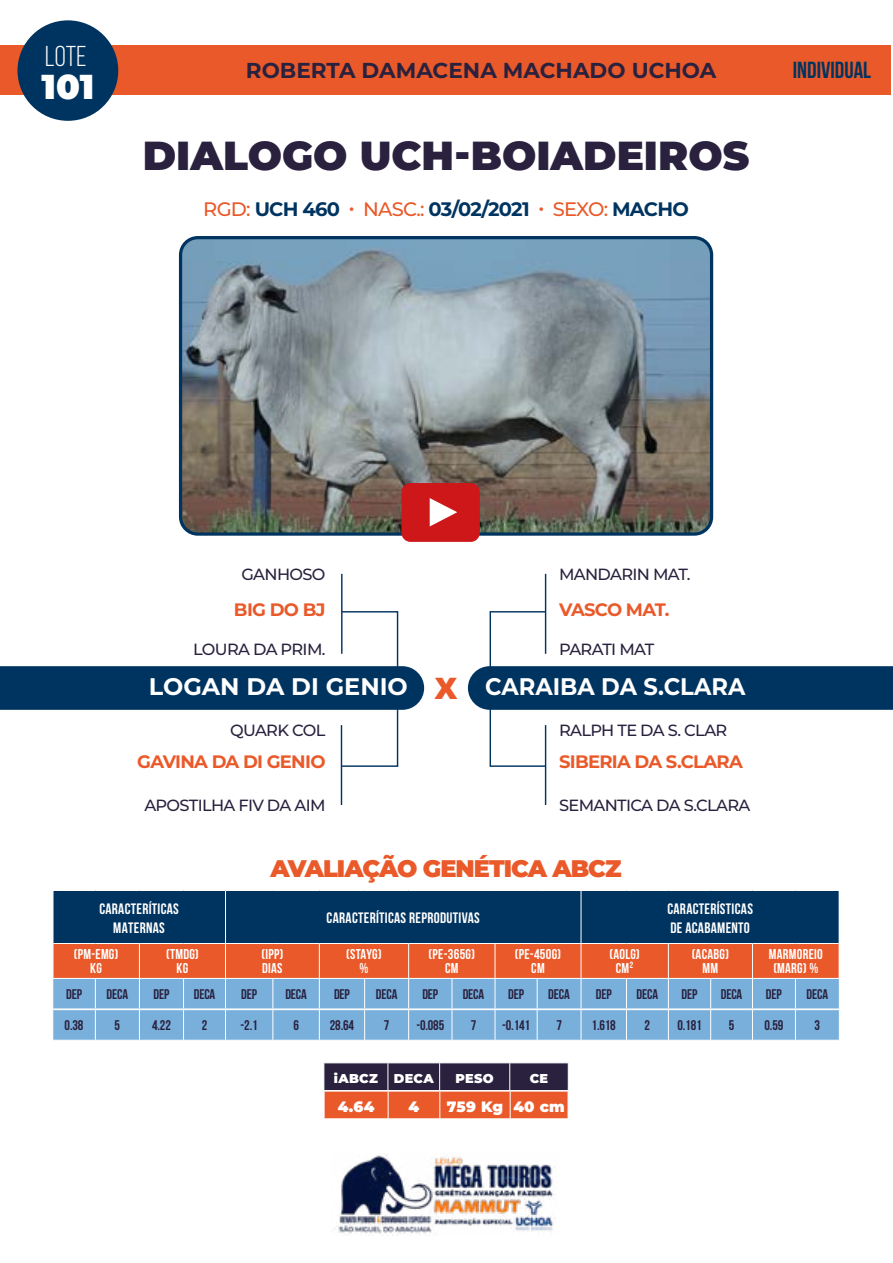
<style>
.page{position:relative;width:893px;height:1263px;background:#fff}
.page>*{position:absolute;margin:0;border:0;box-sizing:border-box;transform-origin:0 0}
.t1{font:900 40.5px "Montserrat";color:#29213e}
.t2{font:900 34.5px "Montserrat";color:#fff}
.t3{font:28.65px "Bebas Neue";color:#fff}
.t4{font:900 24px "Montserrat";letter-spacing:-.04em;color:#ea5929}
.t5{font:700 24px "Montserrat";color:#fff;scale:.94 1}
.t6{font:700 24px "Montserrat";color:#fff}
.t7{font:700 23.25px "Bebas Neue";color:#003460}
.t8{font:700 21.6px "Montserrat";color:#29213e}
.t9{font:700 19.5px "Montserrat";letter-spacing:-.04em;color:#003460}
.t10{font:700 18px "Montserrat";letter-spacing:-.04em;color:#ea5929}
.t11{font:500 16.2px "Montserrat";letter-spacing:-.04em;color:#29213e}
.t12{font:700 15.15px/18.1px "Bebas Neue";letter-spacing:.02em;color:#fff;text-align:center}
.t13{font:900 15px "Montserrat";letter-spacing:.02em;color:#fff}
.t14{font:700 14.25px/14.2px "Bebas Neue";letter-spacing:.02em;color:#fff;text-align:center}
.t15{font:700 13.95px "Bebas Neue";letter-spacing:-.01em;color:#29213e}
.t16{font:900 12.9px "Montserrat";letter-spacing:.02em;color:#fff}
.s1{font-weight:500;color:#ea5929}
.s2{font-family:"Arial";font-weight:900;font-size:29.55px;color:#ea5929}
</style>
<div class="page">
<div style="left:1px;top:45px;width:890px;height:49px;background:#ea5929"></div>
<div style="left:17px;top:20px;width:101px;height:101px;background:#003460;border-radius:50%"></div>
<img style="left:331px;top:1155px;width:224px;height:79px">
<svg style="left:52px;top:890px;width:788px;height:150px;background:#6d7389"></svg>
<hr style="left:52px;top:1009px;width:43px;height:1px;background:#fff">
<hr style="left:52px;top:1010px;width:1px;height:30px;background:#fff">
<hr style="left:95px;top:1009px;width:44px;height:1px;background:#fff">
<hr style="left:95px;top:1010px;width:1px;height:30px;background:#fff">
<hr style="left:139px;top:1009px;width:45px;height:1px;background:#fff">
<hr style="left:139px;top:1010px;width:1px;height:30px;background:#fff">
<hr style="left:184px;top:1009px;width:41px;height:1px;background:#fff">
<hr style="left:183px;top:1010px;width:1px;height:30px;background:#fff">
<hr style="left:225px;top:1009px;width:48px;height:1px;background:#fff">
<hr style="left:225px;top:1010px;width:1px;height:30px;background:#fff">
<hr style="left:273px;top:1009px;width:46px;height:1px;background:#fff">
<hr style="left:272px;top:1010px;width:1px;height:30px;background:#fff">
<hr style="left:319px;top:1009px;width:46px;height:1px;background:#fff">
<hr style="left:319px;top:1010px;width:1px;height:30px;background:#fff">
<hr style="left:365px;top:1009px;width:44px;height:1px;background:#fff">
<hr style="left:364px;top:1010px;width:1px;height:30px;background:#fff">
<hr style="left:409px;top:1009px;width:43px;height:1px;background:#fff">
<hr style="left:408px;top:1010px;width:1px;height:30px;background:#fff">
<hr style="left:452px;top:1009px;width:43px;height:1px;background:#fff">
<hr style="left:452px;top:1010px;width:1px;height:30px;background:#fff">
<hr style="left:495px;top:1009px;width:42px;height:1px;background:#fff">
<hr style="left:495px;top:1010px;width:1px;height:30px;background:#fff">
<hr style="left:537px;top:1009px;width:44px;height:1px;background:#fff">
<hr style="left:537px;top:1010px;width:1px;height:30px;background:#fff">
<hr style="left:581px;top:1009px;width:45px;height:1px;background:#fff">
<hr style="left:581px;top:1010px;width:1px;height:30px;background:#fff">
<hr style="left:626px;top:1009px;width:42px;height:1px;background:#fff">
<hr style="left:626px;top:1010px;width:1px;height:30px;background:#fff">
<hr style="left:668px;top:1009px;width:43px;height:1px;background:#fff">
<hr style="left:668px;top:1010px;width:1px;height:30px;background:#fff">
<hr style="left:711px;top:1009px;width:41px;height:1px;background:#fff">
<hr style="left:710px;top:1010px;width:1px;height:30px;background:#fff">
<hr style="left:752px;top:1009px;width:43px;height:1px;background:#fff">
<hr style="left:752px;top:1010px;width:1px;height:30px;background:#fff">
<hr style="left:795px;top:1009px;width:45px;height:1px;background:#fff">
<hr style="left:795px;top:1010px;width:1px;height:30px;background:#fff">
<hr style="left:839px;top:1010px;width:1px;height:30px;background:#fff">
<svg style="left:324px;top:1063px;width:245px;height:56px;background:#904940"></svg>
<hr style="left:324px;top:1118px;width:64px;height:1px;background:#fff">
<div style="left:490px;top:611px;width:56px;height:156px;border:1px solid #003460"></div>
<div style="left:341px;top:611px;width:57px;height:156px;border:1px solid #003460"></div>
<hr style="left:341px;top:574px;width:1px;height:80px;background:#003460">
<hr style="left:341px;top:725px;width:1px;height:80px;background:#003460">
<hr style="left:545px;top:574px;width:1px;height:80px;background:#003460">
<hr style="left:545px;top:725px;width:1px;height:80px;background:#003460">
<div style="left:0;top:666px;width:424px;height:44px;background:#003460"></div>
<div style="left:468px;top:666px;width:425px;height:44px;background:#003460"></div>
<img style="left:183px;top:240px;width:526px;height:292px">
<div style="left:179px;top:236px;width:534px;height:300px;border:3px solid #003460;border-radius:17px"></div>
<div style="left:401px;top:483px;width:79px;height:59px;background:#cd1719;border-radius:9px"></div>
<svg style="left:429px;top:498px;width:28px;height:28px"></svg>
<h3 class="t3" style="left:45px;top:41px;width:43px">Lote</h3>
<h2 class="t2" style="left:42px;top:61px;width:54px">101</h2>
<h3 class="t8" style="left:246px;top:54px;width:472px">ROBERTA DAMACENA MACHADO UCHOA</h3>
<h1 class="t1" style="left:143px;top:125px;width:608px">DIALOGO UCH-BOIADEIROS</h1>
<h3 class="t9" style="left:203px;top:195px;width:487px"><span class="s1">RGD:</span> UCH 460 <span class="s1">• NASC.:</span> 03/02/2021 <span class="s1">• SEXO:</span> MACHO</h3>
<h3 class="t7" style="left:793px;top:57px;width:80px">INDIVIDUAL</h3>
<p class="t11" style="left:241px;top:563px;width:86px">GANHOSO</p>
<p class="t11" style="left:559px;top:563px;width:133px">MANDARIN MAT.</p>
<p class="t10" style="left:234px;top:597px;width:93px">BIG DO BJ</p>
<p class="t10" style="left:559px;top:597px;width:112px">VASCO MAT.</p>
<p class="t11" style="left:193px;top:638px;width:134px">LOURA DA PRIM.</p>
<p class="t11" style="left:559px;top:638px;width:97px">PARATI MAT</p>
<h3 class="t6" style="left:149px;top:669px;width:310px">LOGAN DA DI GENIO <span class="s2">X</span></h3>
<h3 class="t5" style="left:485px;top:669px;width:278px">CARAIBA DA S.CLARA</h3>
<p class="t11" style="left:230px;top:718px;width:97px">QUARK COL</p>
<p class="t11" style="left:559px;top:718px;width:170px">RALPH TE DA S. CLAR</p>
<p class="t10" style="left:137px;top:749px;width:190px">GAVINA DA DI GENIO</p>
<p class="t10" style="left:559px;top:749px;width:185px">SIBERIA DA S.CLARA</p>
<p class="t11" style="left:144px;top:794px;width:183px">APOSTILHA FIV DA AIM</p>
<p class="t11" style="left:559px;top:794px;width:193px">SEMANTICA DA S.CLARA</p>
<h3 class="t4" style="left:270px;top:850px;width:353px">AVALIAÇÃO GENÉTICA ABCZ</h3>
<p class="t12" style="left:99px;top:900px;width:81px">CARACTERÍTICAS<br>MATERNAS</p>
<p class="t12" style="left:327px;top:909px;width:155px">CARACTERÍTICAS REPRODUTIVAS</p>
<p class="t12" style="left:667px;top:900px;width:87px;text-align:left">CARACTERÍSTICAS<br>DE ACABAMENTO</p>
<p class="t14" style="left:74px;top:947px;width:46px">(PM-EMG)<br>KG</p>
<p class="t14" style="left:166px;top:947px;width:34px">(TMDG)<br>KG</p>
<p class="t14" style="left:261px;top:947px;width:23px;text-align:left">(IPP)<br>DIAS</p>
<p class="t14" style="left:346px;top:947px;width:37px">(STAYG) %</p>
<p class="t14" style="left:429px;top:947px;width:48px">(PE-365G)<br>CM</p>
<p class="t14" style="left:515px;top:947px;width:48px">(PE-450G)<br>CM</p>
<p class="t14" style="left:609px;top:947px;width:32px">(AOLG)<br>CM²</p>
<p class="t14" style="left:692px;top:947px;width:39px">(ACABG)<br>MM</p>
<p class="t14" style="left:769px;top:947px;width:56px">MARMOREIO (MARG) %</p>
<p class="t15" style="left:66px;top:986px;width:17px">DEP</p>
<p class="t15" style="left:107px;top:986px;width:23px">DECA</p>
<p class="t15" style="left:154px;top:986px;width:17px">DEP</p>
<p class="t15" style="left:194px;top:986px;width:23px">DECA</p>
<p class="t15" style="left:241px;top:986px;width:17px">DEP</p>
<p class="t15" style="left:285px;top:986px;width:23px">DECA</p>
<p class="t15" style="left:334px;top:986px;width:17px">DEP</p>
<p class="t15" style="left:376px;top:986px;width:23px">DECA</p>
<p class="t15" style="left:422px;top:986px;width:17px">DEP</p>
<p class="t15" style="left:463px;top:986px;width:23px">DECA</p>
<p class="t15" style="left:508px;top:986px;width:17px">DEP</p>
<p class="t15" style="left:548px;top:986px;width:23px">DECA</p>
<p class="t15" style="left:596px;top:986px;width:17px">DEP</p>
<p class="t15" style="left:637px;top:986px;width:23px">DECA</p>
<p class="t15" style="left:681px;top:986px;width:17px">DEP</p>
<p class="t15" style="left:721px;top:986px;width:23px">DECA</p>
<p class="t15" style="left:766px;top:986px;width:17px">DEP</p>
<p class="t15" style="left:807px;top:986px;width:23px">DECA</p>
<p class="t15" style="left:65px;top:1018px;width:20px">0.38</p>
<p class="t15" style="left:115px;top:1018px;width:7px">5</p>
<p class="t15" style="left:152px;top:1018px;width:20px">4.22</p>
<p class="t15" style="left:202px;top:1018px;width:7px">2</p>
<p class="t15" style="left:241px;top:1018px;width:19px">-2.1</p>
<p class="t15" style="left:293px;top:1018px;width:7px">6</p>
<p class="t15" style="left:330px;top:1018px;width:26px">28.64</p>
<p class="t15" style="left:384px;top:1018px;width:7px">7</p>
<p class="t15" style="left:416px;top:1018px;width:29px">-0.085</p>
<p class="t15" style="left:471px;top:1018px;width:7px">7</p>
<p class="t15" style="left:502px;top:1018px;width:29px">-0.141</p>
<p class="t15" style="left:556px;top:1018px;width:7px">7</p>
<p class="t15" style="left:592px;top:1018px;width:26px">1.618</p>
<p class="t15" style="left:645px;top:1018px;width:7px">2</p>
<p class="t15" style="left:677px;top:1018px;width:26px">0.181</p>
<p class="t15" style="left:729px;top:1018px;width:7px">5</p>
<p class="t15" style="left:764px;top:1018px;width:20px">0.59</p>
<p class="t15" style="left:815px;top:1018px;width:7px">3</p>
<p class="t16" style="left:334px;top:1069px;width:45px">iABCZ</p>
<p class="t16" style="left:394px;top:1069px;width:41px">DECA</p>
<p class="t16" style="left:456px;top:1069px;width:40px">PESO</p>
<p class="t16" style="left:530px;top:1069px;width:20px">CE</p>
<p class="t13" style="left:338px;top:1095px;width:38px">4.64</p>
<p class="t13" style="left:409px;top:1095px;width:12px">4</p>
<p class="t13" style="left:447px;top:1095px;width:120px">759 Kg 40 cm</p>
</div>
